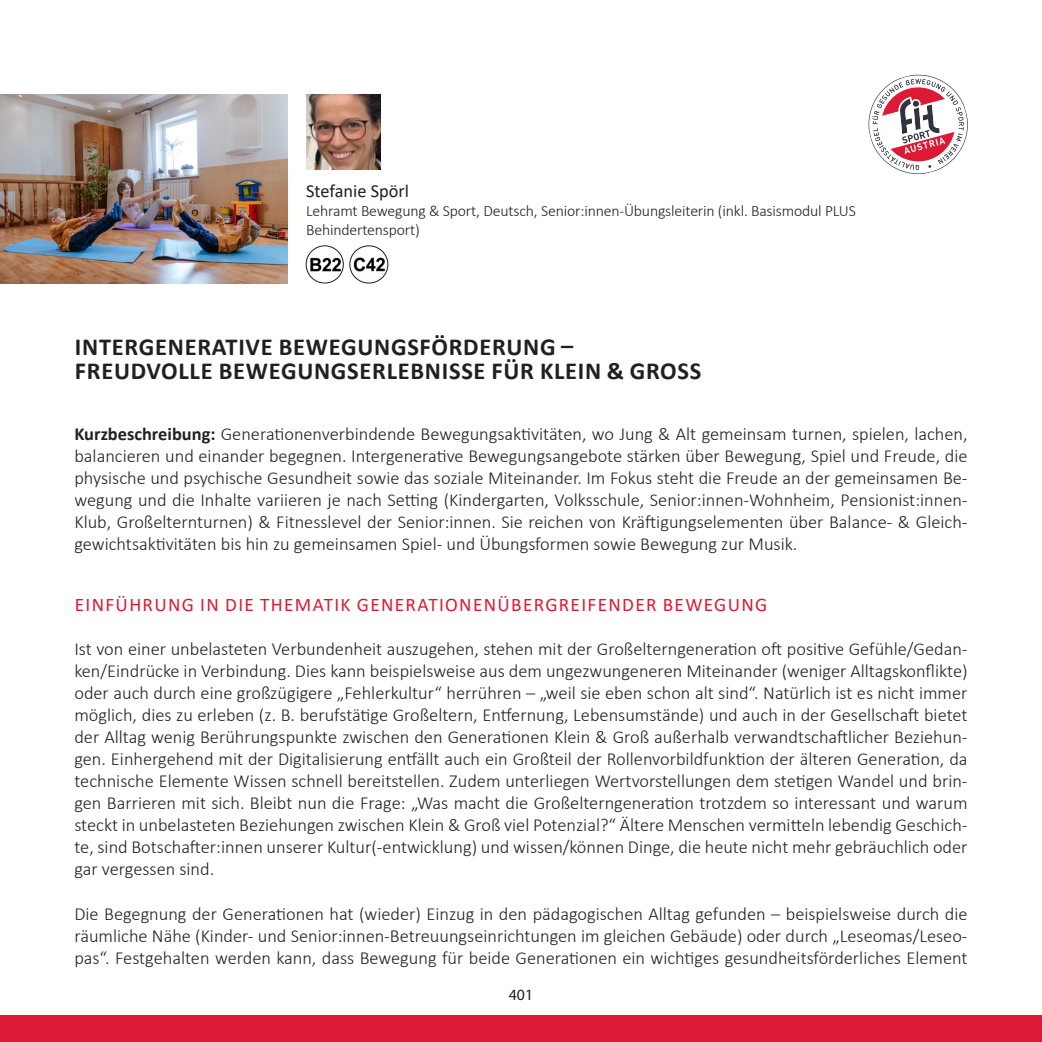
<style>
.page{position:relative;width:1042px;height:1042px;background:#fff}
.page>*{position:absolute;margin:0;border:0;box-sizing:border-box;transform-origin:0 0}
.t1{font:700 24.5px "Calibri";letter-spacing:.03em;color:#231f20}
.t2{font:19.25px "Calibri";letter-spacing:.07em;color:#dc1a36}
.t3{font:300 18.38px/22.1px "Calibri";color:#231f20;text-align:justify}
.t4{font:18.38px "Calibri";color:#231f20}
.t5{font:300 15.75px/18.9px "Calibri";letter-spacing:-.01em;color:#231f20}
.t6{font:15.75px "Myriad Pro";color:#231f20}
.s1{font-weight:700}
</style>
<div class="page">
<img style="left:306px;top:95px;width:74px;height:74px">
<img style="left:0;top:95px;width:288px;height:188px">
<img style="left:306px;top:246px;width:37px;height:37px;border-radius:18px">
<div style="left:306px;top:245px;width:38px;height:38px;border:1px solid #231f20;border-radius:50%"></div>
<div style="left:350px;top:246px;width:38px;height:37px;background:#383435;border-radius:50%"></div>
<img style="left:350px;top:246px;width:37px;height:37px">
<div style="left:349px;top:245px;width:39px;height:38px;border:1px solid #231f20;border-radius:50%"></div>
<div style="left:0;top:1015px;width:1042px;height:27px;background:#dc1a36"></div>
<svg style="left:868px;top:74px;width:100px;height:100px"></svg>
<p class="t4" style="left:306px;top:178px;width:104px">Stefanie Spörl</p>
<p class="t5" style="left:306px;top:201px;width:551px">Lehramt Bewegung &amp; Sport, Deutsch, Senior:innen-Übungsleiterin (inkl. Basismodul PLUS<br>Behindertensport)</p>
<p class="t1" style="left:75px;top:329px;width:500px">INTERGENERATIVE BEWEGUNGSFÖRDERUNG –</p>
<p class="t1" style="left:75px;top:354px;width:628px">FREUDVOLLE BEWEGUNGSERLEBNISSE FÜR KLEIN &amp; GROSS</p>
<p class="t3" style="left:74px;top:422px;width:894px"><span class="s1">Kurzbeschreibung:</span> Generationenverbindende Bewegungsaktivitäten, wo Jung &amp; Alt gemeinsam turnen, spielen, lachen, balancieren und einander begegnen. Intergenerative Bewegungsangebote stärken über Bewegung, Spiel und Freude, die physische und psychische Gesundheit sowie das soziale Miteinander. Im Fokus steht die Freude an der gemeinsamen Be&shy;wegung und die Inhalte variieren je nach Setting (Kindergarten, Volksschule, Senior:innen-Wohnheim, Pensionist:innen-Klub, Großelternturnen) &amp; Fitnesslevel der Senior:innen. Sie reichen von Kräftigungselementen über Balance- &amp; Gleich&shy;gewichtsaktivitäten bis hin zu gemeinsamen Spiel- und Übungsformen sowie Bewegung zur Musik.</p>
<p class="t2" style="left:75px;top:591px;width:694px">EINFÜHRUNG IN DIE THEMATIK GENERATIONENÜBERGREIFENDER BEWEGUNG</p>
<p class="t3" style="left:74px;top:637px;width:894px">Ist von einer unbelasteten Verbundenheit auszugehen, stehen mit der Großelterngeneration oft positive Gefühle/Gedan&shy;ken/Eindrücke in Verbindung. Dies kann beispielsweise aus dem ungezwungeneren Miteinander (weniger Alltagskonflikte) oder auch durch eine großzügigere „Fehlerkultur“ herrühren – „weil sie eben schon alt sind“. Natürlich ist es nicht immer möglich, dies zu erleben (z. B. berufstätige Großeltern, Entfernung, Lebensumstände) und auch in der Gesellschaft bietet der Alltag wenig Berührungspunkte zwischen den Generationen Klein &amp; Groß außerhalb verwandtschaftlicher Beziehun&shy;gen. Einhergehend mit der Digitalisierung entfällt auch ein Großteil der Rollenvorbildfunktion der älteren Generation, da technische Elemente Wissen schnell bereitstellen. Zudem unterliegen Wertvorstellungen dem stetigen Wandel und brin&shy;gen Barrieren mit sich. Bleibt nun die Frage: „Was macht die Großelterngeneration trotzdem so interessant und warum steckt in unbelasteten Beziehungen zwischen Klein &amp; Groß viel Potenzial?“ Ältere Menschen vermitteln lebendig Geschich&shy;te, sind Botschafter:innen unserer Kultur(-entwicklung) und wissen/können Dinge, die heute nicht mehr gebräuchlich oder gar vergessen sind.</p>
<p class="t3" style="left:74px;top:902px;width:894px">Die Begegnung der Generationen hat (wieder) Einzug in den pädagogischen Alltag gefunden – beispielsweise durch die räumliche Nähe (Kinder- und Senior:innen-Betreuungseinrichtungen im gleichen Gebäude) oder durch „Leseomas/Leseo&shy;pas“. Festgehalten werden kann, dass Bewegung für beide Generationen ein wichtiges gesundheitsförderliches Element</p>
<p class="t6" style="left:509px;top:985px;width:26px">401</p>
</div>
